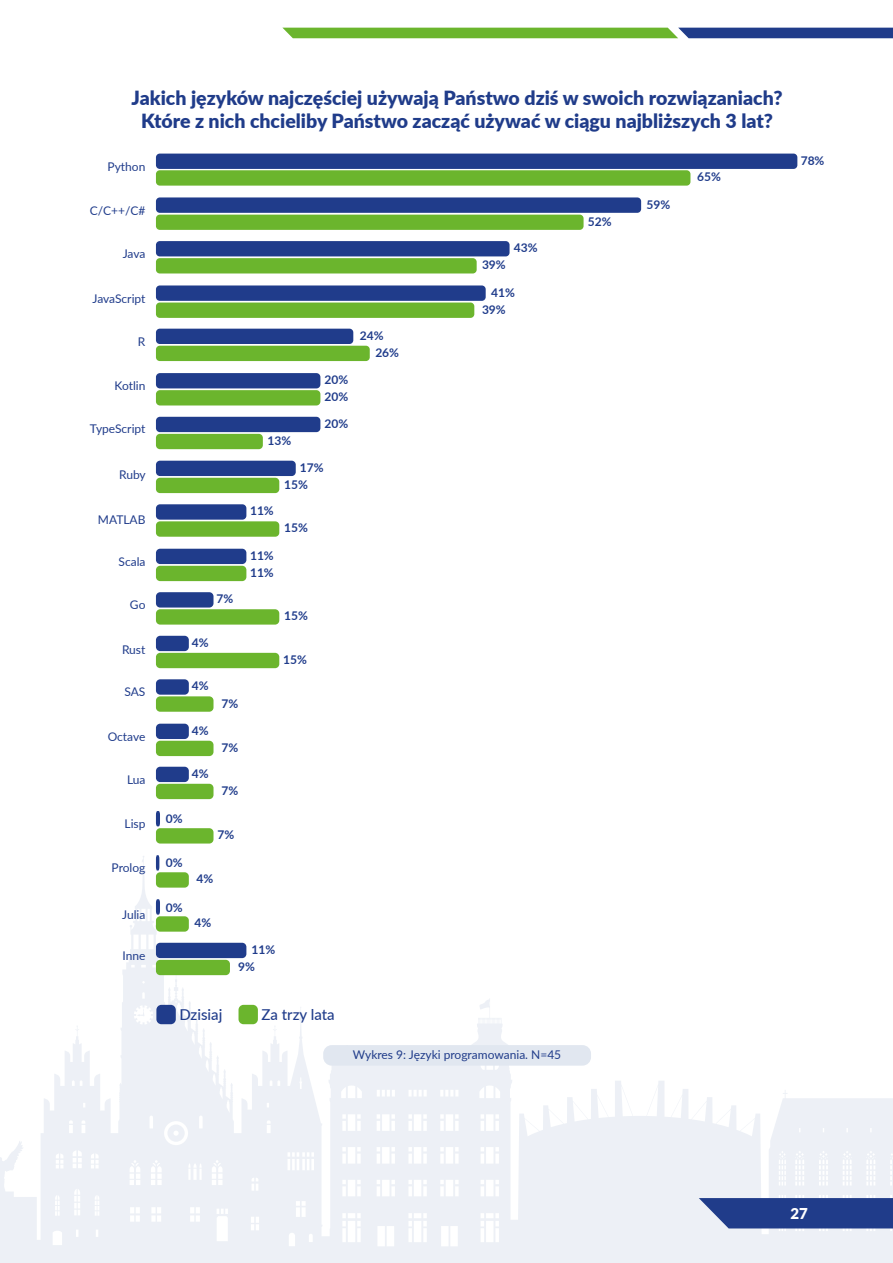
<style>
.page{position:relative;width:893px;height:1263px;background:#fff}
.page>*{position:absolute;margin:0;border:0;box-sizing:border-box;transform-origin:0 0}
.t1{font:900 19.5px/23.4px "Lato";color:#203c8a;text-align:center}
.t2{font:500 15px "Lato";color:#203c8b}
.t3{font:900 15px "Lato";color:#fff}
.t4{font:700 12px/17.1px "Lato";color:#203c8b}
.t5{font:12px "Lato";color:#203c8b}
.t6{font:12px "Lato";color:#203c8a}
</style>
<div class="page">
<svg style="left:0;top:856px;width:893px;height:407px"></svg>
<svg style="left:167px;top:1124px;width:18px;height:18px"></svg>
<svg style="left:137px;top:1008px;width:7px;height:9px"></svg>
<div style="left:323px;top:1045px;width:268px;height:20px;background:#e1e7f0;border-radius:9px"></div>
<div style="left:156px;top:943px;width:90px;height:15px;background:#203c8b;border-radius:4px"></div>
<div style="left:156px;top:960px;width:74px;height:15px;background:#6bb52d;border-radius:4px"></div>
<div style="left:156px;top:373px;width:164px;height:15px;background:#203c8b;border-radius:4px"></div>
<div style="left:156px;top:390px;width:164px;height:15px;background:#6bb52d;border-radius:4px"></div>
<div style="left:156px;top:285px;width:330px;height:16px;background:#203c8b;border-radius:4px"></div>
<div style="left:156px;top:303px;width:318px;height:15px;background:#6bb52d;border-radius:4px"></div>
<div style="left:156px;top:241px;width:354px;height:15px;background:#203c8b;border-radius:4px"></div>
<div style="left:156px;top:258px;width:321px;height:15px;background:#6bb52d;border-radius:4px"></div>
<div style="left:156px;top:329px;width:197px;height:15px;background:#203c8b;border-radius:4px"></div>
<div style="left:156px;top:346px;width:214px;height:15px;background:#6bb52d;border-radius:4px"></div>
<div style="left:156px;top:197px;width:485px;height:16px;background:#203c8b;border-radius:4px"></div>
<div style="left:156px;top:154px;width:641px;height:15px;background:#203c8b;border-radius:4px"></div>
<div style="left:156px;top:170px;width:534px;height:16px;background:#6bb52d;border-radius:4px"></div>
<div style="left:156px;top:417px;width:164px;height:15px;background:#203c8b;border-radius:4px"></div>
<div style="left:156px;top:434px;width:107px;height:15px;background:#6bb52d;border-radius:4px"></div>
<div style="left:156px;top:504px;width:90px;height:16px;background:#203c8b;border-radius:4px"></div>
<div style="left:156px;top:521px;width:123px;height:16px;background:#6bb52d;border-radius:4px"></div>
<div style="left:156px;top:566px;width:90px;height:15px;background:#6bb52d;border-radius:4px"></div>
<div style="left:156px;top:549px;width:90px;height:15px;background:#203c8b;border-radius:4px"></div>
<div style="left:156px;top:461px;width:140px;height:15px;background:#203c8b;border-radius:4px"></div>
<div style="left:156px;top:478px;width:123px;height:15px;background:#6bb52d;border-radius:4px"></div>
<div style="left:156px;top:636px;width:33px;height:15px;background:#203c8b;border-radius:4px"></div>
<div style="left:156px;top:653px;width:123px;height:15px;background:#6bb52d;border-radius:4px"></div>
<svg style="left:156px;top:855px;width:3px;height:15px"></svg>
<div style="left:156px;top:872px;width:33px;height:16px;background:#6bb52d;border-radius:4px"></div>
<div style="left:156px;top:767px;width:33px;height:15px;background:#203c8b;border-radius:4px"></div>
<div style="left:156px;top:784px;width:57px;height:15px;background:#6bb52d;border-radius:4px"></div>
<div style="left:156px;top:724px;width:33px;height:15px;background:#203c8b;border-radius:4px"></div>
<div style="left:156px;top:741px;width:57px;height:15px;background:#6bb52d;border-radius:4px"></div>
<div style="left:156px;top:592px;width:57px;height:15px;background:#203c8b;border-radius:4px"></div>
<div style="left:156px;top:609px;width:123px;height:16px;background:#6bb52d;border-radius:4px"></div>
<div style="left:156px;top:679px;width:33px;height:16px;background:#203c8b;border-radius:4px"></div>
<div style="left:156px;top:696px;width:57px;height:16px;background:#6bb52d;border-radius:4px"></div>
<svg style="left:156px;top:811px;width:4px;height:15px"></svg>
<div style="left:156px;top:828px;width:57px;height:15px;background:#6bb52d;border-radius:4px"></div>
<svg style="left:156px;top:899px;width:4px;height:15px"></svg>
<div style="left:156px;top:916px;width:33px;height:16px;background:#6bb52d;border-radius:4px"></div>
<div style="left:156px;top:215px;width:428px;height:15px;background:#6bb52d;border-radius:4px"></div>
<div style="left:156px;top:1005px;width:20px;height:19px;background:#203c8b;border-radius:5px"></div>
<div style="left:239px;top:1005px;width:19px;height:19px;background:#6bb52d;border-radius:5px"></div>
<svg style="left:283px;top:28px;width:610px;height:10px;background:#548d52"></svg>
<svg style="left:699px;top:1198px;width:194px;height:30px;background:#2f4992"></svg>
<p class="t1" style="left:132px;top:85px;width:652px">Jakich języków najczęściej używają Państwo dziś w swoich rozwiązaniach?<br>Które z nich chcieliby Państwo zacząć używać w ciągu najbliższych 3 lat?</p>
<p class="t5" style="left:108px;top:158px;width:39px">Python</p>
<p class="t5" style="left:90px;top:202px;width:57px">C/C++/C#</p>
<p class="t5" style="left:123px;top:245px;width:24px">Java</p>
<p class="t5" style="left:93px;top:290px;width:54px">JavaScript</p>
<p class="t5" style="left:138px;top:333px;width:9px">R</p>
<p class="t5" style="left:115px;top:377px;width:32px">Kotlin</p>
<p class="t5" style="left:90px;top:420px;width:57px">TypeScript</p>
<p class="t5" style="left:119px;top:466px;width:28px">Ruby</p>
<p class="t5" style="left:98px;top:511px;width:49px">MATLAB</p>
<p class="t4" style="left:324px;top:371px;width:25px">20%</p>
<p class="t4" style="left:324px;top:388px;width:25px">20%</p>
<p class="t4" style="left:268px;top:431px;width:25px">13%</p>
<p class="t4" style="left:324px;top:414px;width:25px">20%</p>
<p class="t4" style="left:300px;top:458px;width:25px">17%</p>
<p class="t4" style="left:250px;top:502px;width:25px">11%</p>
<p class="t4" style="left:284px;top:475px;width:25px">15%</p>
<p class="t4" style="left:284px;top:519px;width:25px">15%</p>
<p class="t5" style="left:119px;top:553px;width:28px">Scala</p>
<p class="t4" style="left:250px;top:546px;width:25px">11%<br>11%</p>
<p class="t5" style="left:130px;top:596px;width:17px">Go</p>
<p class="t5" style="left:122px;top:641px;width:25px">Rust</p>
<p class="t5" style="left:124px;top:683px;width:22px">SAS</p>
<p class="t5" style="left:108px;top:728px;width:39px">Octave</p>
<p class="t5" style="left:127px;top:771px;width:20px">Lua</p>
<p class="t5" style="left:125px;top:815px;width:22px">Lisp</p>
<p class="t5" style="left:112px;top:859px;width:35px">Prolog</p>
<p class="t5" style="left:122px;top:906px;width:25px">Julia</p>
<p class="t5" style="left:122px;top:947px;width:24px">Inne</p>
<p class="t4" style="left:166px;top:809px;width:18px">0%</p>
<p class="t4" style="left:166px;top:853px;width:18px">0%</p>
<p class="t4" style="left:166px;top:898px;width:18px">0%</p>
<p class="t4" style="left:217px;top:590px;width:18px">7%</p>
<p class="t4" style="left:192px;top:633px;width:18px">4%</p>
<p class="t4" style="left:192px;top:677px;width:18px">4%</p>
<p class="t4" style="left:192px;top:721px;width:18px">4%</p>
<p class="t4" style="left:192px;top:764px;width:18px">4%</p>
<p class="t4" style="left:221px;top:694px;width:18px">7%</p>
<p class="t4" style="left:221px;top:738px;width:18px">7%</p>
<p class="t4" style="left:221px;top:781px;width:18px">7%</p>
<p class="t4" style="left:284px;top:607px;width:25px">15%</p>
<p class="t4" style="left:283px;top:650px;width:25px">15%</p>
<p class="t4" style="left:218px;top:826px;width:18px">7%</p>
<p class="t4" style="left:196px;top:870px;width:18px">4%</p>
<p class="t4" style="left:195px;top:914px;width:18px">4%</p>
<p class="t4" style="left:252px;top:940px;width:25px">11%</p>
<p class="t4" style="left:238px;top:957px;width:18px">9%</p>
<p class="t4" style="left:360px;top:326px;width:25px">24%</p>
<p class="t4" style="left:375px;top:343px;width:25px">26%</p>
<p class="t2" style="left:179px;top:1004px;width:44px">Dzisiaj</p>
<p class="t2" style="left:262px;top:1004px;width:75px">Za trzy lata</p>
<p class="t4" style="left:482px;top:256px;width:25px">39%</p>
<p class="t4" style="left:514px;top:239px;width:25px">43%</p>
<p class="t4" style="left:491px;top:283px;width:25px">41%</p>
<p class="t4" style="left:482px;top:300px;width:25px">39%</p>
<p class="t6" style="left:353px;top:1046px;width:210px">Wykres 9: Języki programowania. N=45</p>
<p class="t4" style="left:588px;top:212px;width:25px">52%</p>
<p class="t4" style="left:646px;top:195px;width:25px">59%</p>
<p class="t4" style="left:697px;top:168px;width:25px">65%</p>
<p class="t4" style="left:801px;top:151px;width:25px">78%</p>
<p class="t3" style="left:790px;top:1202px;width:19px">27</p>
</div>
